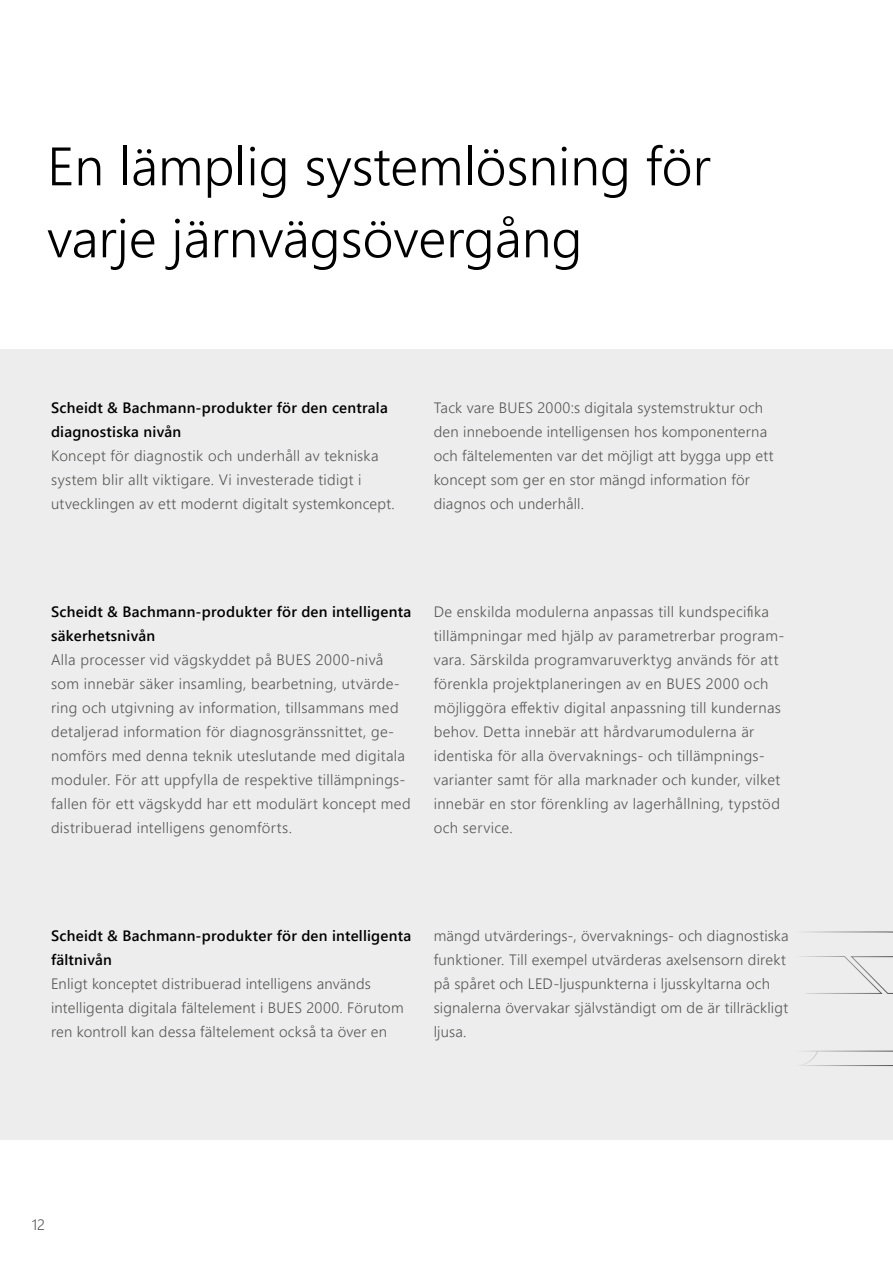
<style>
.page{position:relative;width:893px;height:1263px;background:#fff}
.page>*{position:absolute;margin:0;border:0;box-sizing:border-box;transform-origin:0 0}
.t1{font:300 54px/72px "Segoe UI";color:#000}
.t2{font:300 15px/24px "Segoe UI";letter-spacing:.02em;color:#575756}
.t3{font:600 15px/24px "Segoe UI";letter-spacing:.015em;color:#000}
</style>
<div class="page">
<div style="left:0;top:349px;width:893px;height:791px;background:#ededed"></div>
<svg style="left:801px;top:931px;width:92px;height:135px"></svg>
<h1 class="t1" style="left:47px;top:125px;width:665px">En lämplig systemlösning för varje järnvägsövergång</h1>
<p class="t3" style="left:51px;top:395px;width:338px">Scheidt &amp; Bachmann-produkter för den centrala diagnostiska nivån</p>
<p class="t2" style="left:51px;top:443px;width:345px">Koncept för diagnostik och underhåll av tekniska system blir allt viktigare. Vi investerade tidigt i utvecklingen av ett modernt digitalt systemkoncept.</p>
<p class="t2" style="left:434px;top:395px;width:341px">Tack vare BUES 2000:s digitala systemstruktur och den inneboende intelligensen hos komponenterna och fältelementen var det möjligt att bygga upp ett koncept som ger en stor mängd information för diagnos och underhåll.</p>
<p class="t3" style="left:51px;top:599px;width:362px">Scheidt &amp; Bachmann-produkter för den intelligenta säkerhetsnivån</p>
<p class="t2" style="left:51px;top:647px;width:361px">Alla processer vid vägskyddet på BUES 2000-nivå som innebär säker insamling, bearbetning, utvärde&shy;ring och utgivning av information, tillsammans med detaljerad information för diagnosgränssnittet, ge&shy;nomförs med denna teknik uteslutande med digitala moduler. För att uppfylla de respektive tillämpnings&shy;fallen för ett vägskydd har ett modulärt koncept med distribuerad intelligens genomförts.</p>
<p class="t2" style="left:434px;top:599px;width:352px">De enskilda modulerna anpassas till kundspecifika tillämpningar med hjälp av parametrerbar program&shy;vara. Särskilda programvaruverktyg används för att förenkla projektplaneringen av en BUES 2000 och möjliggöra effektiv digital anpassning till kundernas behov. Detta innebär att hårdvarumodulerna är identiska för alla övervaknings- och tillämpnings&shy;varianter samt för alla marknader och kunder, vilket innebär en stor förenkling av lagerhållning, typstöd och service.</p>
<p class="t3" style="left:51px;top:923px;width:362px">Scheidt &amp; Bachmann-produkter för den intelligenta fältnivån</p>
<p class="t2" style="left:51px;top:971px;width:354px">Enligt konceptet distribuerad intelligens används intelligenta digitala fältelement i BUES 2000. Förutom ren kontroll kan dessa fältelement också ta över en</p>
<p class="t2" style="left:434px;top:923px;width:356px">mängd utvärderings-, övervaknings- och diagnostiska funktioner. Till exempel utvärderas axelsensorn direkt på spåret och LED-ljuspunkterna i ljusskyltarna och signalerna övervakar självständigt om de är tillräckligt ljusa.</p>
<p class="t2" style="left:32px;top:1211px;width:15px">12</p>
</div>
